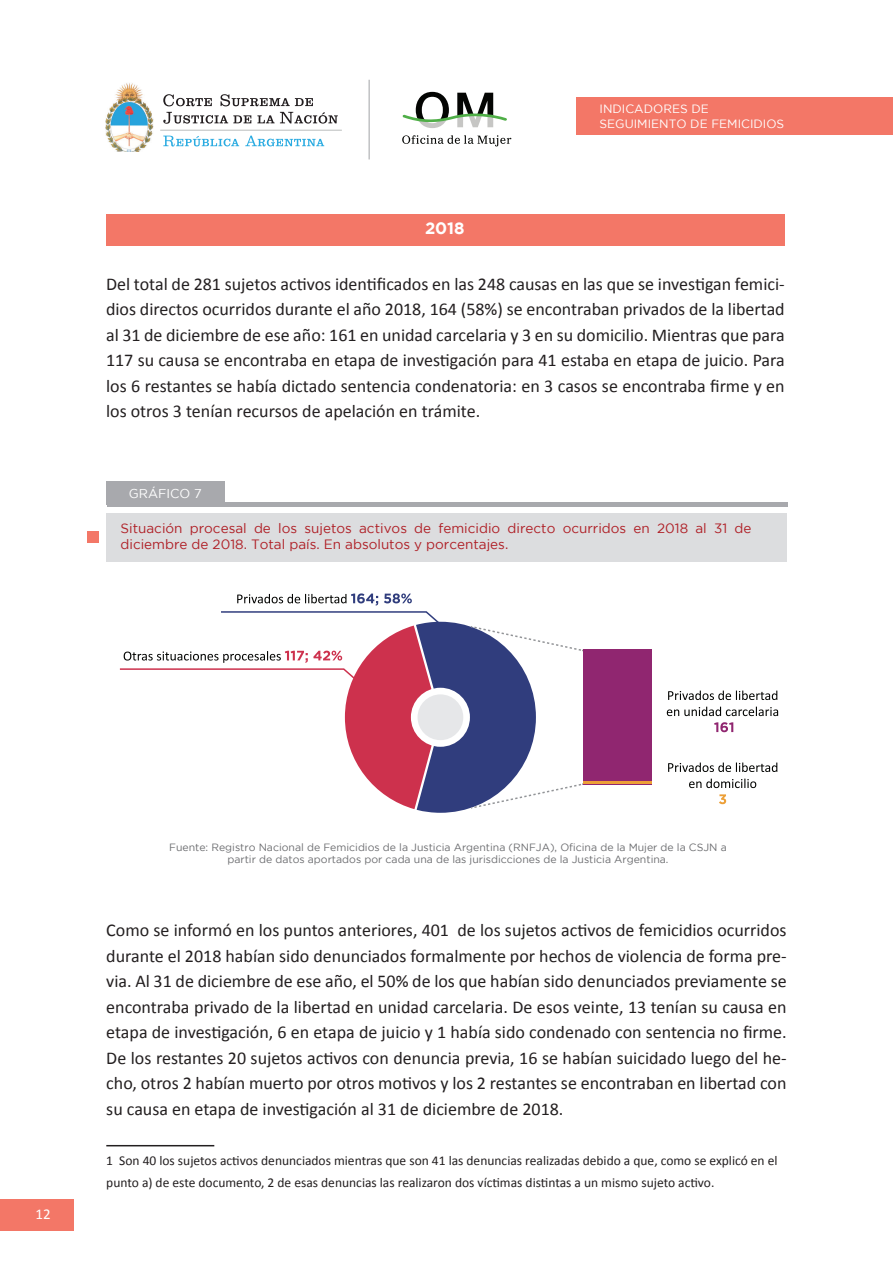
<style>
.page{position:relative;width:893px;height:1263px;background:#fff}
.page>*{position:absolute;margin:0;border:0;box-sizing:border-box;transform-origin:0 0}
.t1{font:18px/25.5px "Calibri";color:#231f20;text-align:justify}
.t2{font:700 16.5px "Gotham";color:#fff}
.t3{font:15px "Calibri";color:#fff}
.t4{font:13.5px/21.6px "Calibri";color:#231f20}
.t5{font:13.5px/16.2px "Gotham";color:#af1f26}
.t6{font:12.75px "Gotham";color:#fff}
.t7{font:12px/14.4px "Gotham";color:#fff}
.t8{font:10.5px/12.6px "Gotham";color:#6c6d70;text-align:center}
</style>
<div class="page">
<svg style="left:402px;top:135px;width:109px;height:11px"></svg>
<svg style="left:402px;top:92px;width:105px;height:36px"></svg>
<img style="left:105px;top:83px;width:49px;height:69px">
<svg style="left:163px;top:112px;width:175px;height:12px"></svg>
<svg style="left:163px;top:94px;width:150px;height:12px"></svg>
<svg style="left:163px;top:136px;width:161px;height:11px"></svg>
<hr style="left:160px;top:130px;width:182px;height:1px;background:#bcbfbe">
<div style="left:0;top:1199px;width:74px;height:31px;background:#f37767"></div>
<hr style="left:368px;top:80px;width:2px;height:79px;background:#c1c2c4">
<div style="left:576px;top:98px;width:317px;height:37px;background:#f37767"></div>
<div style="left:106px;top:481px;width:118px;height:24px;background:#a8a9ad"></div>
<hr style="left:107px;top:502px;width:681px;height:4px;background:#a8a9ad">
<div style="left:106px;top:513px;width:681px;height:49px;background:#dcdddf"></div>
<div style="left:87px;top:531px;width:12px;height:12px;background:#f37767"></div>
<svg style="left:119px;top:593px;width:464px;height:220px"></svg>
<div style="left:583px;top:649px;width:69px;height:135px;background:#902670"></div>
<hr style="left:583px;top:781px;width:69px;height:3px;background:#ec9f37">
<svg style="left:668px;top:690px;width:109px;height:10px"></svg>
<svg style="left:667px;top:707px;width:111px;height:9px"></svg>
<svg style="left:714px;top:722px;width:19px;height:10px"></svg>
<svg style="left:668px;top:762px;width:109px;height:10px"></svg>
<svg style="left:689px;top:778px;width:67px;height:10px"></svg>
<svg style="left:719px;top:794px;width:7px;height:10px"></svg>
<div style="left:411px;top:688px;width:59px;height:59px;background:#fff;border-radius:50%"></div>
<div style="left:418px;top:694px;width:45px;height:46px;background:#e6e7e9;border-radius:50%"></div>
<hr style="left:106px;top:1145px;width:108px;height:1px;background:#231f20">
<div style="left:106px;top:215px;width:679px;height:31px;background:#f37767"></div>
<p class="t2" style="left:425px;top:219px;width:41px">2018</p>
<p class="t7" style="left:600px;top:102px;width:186px">INDICADORES DE<br>SEGUIMIENTO DE FEMICIDIOS</p>
<p class="t1" style="left:106px;top:271px;width:680px">Del total de 281 sujetos activos identificados en las 248 causas en las que se investigan femici&shy;dios directos ocurridos durante el año 2018, 164 (58%) se encontraban privados de la libertad al 31 de diciembre de ese año: 161 en unidad carcelaria y 3 en su domicilio. Mientras que para 117 su causa se encontraba en etapa de investigación para 41 estaba en etapa de juicio. Para los 6 restantes se había dictado sentencia condenatoria: en 3 casos se encontraba firme y en los otros 3 tenían recursos de apelación en trámite.</p>
<p class="t6" style="left:129px;top:486px;width:75px">GRÁFICO 7</p>
<p class="t5" style="left:121px;top:520px;width:632px">Situación procesal de los sujetos activos de femicidio directo ocurridos en 2018 al 31 de diciembre de 2018. Total país. En absolutos y porcentajes.</p>
<p class="t3" style="left:36px;top:1204px;width:17px">12</p>
<p class="t8" style="left:169px;top:840px;width:559px">Fuente: Registro Nacional de Femicidios de la Justicia Argentina (RNFJA), Oficina de la Mujer de la CSJN a partir de datos aportados por cada una de las jurisdicciones de la Justicia Argentina.</p>
<p class="t1" style="left:106px;top:918px;width:682px">Como se informó en los puntos anteriores, 401 de los sujetos activos de femicidios ocurridos durante el 2018 habían sido denunciados formalmente por hechos de violencia de forma pre&shy;via. Al 31 de diciembre de ese año, el 50% de los que habían sido denunciados previamente se encontraba privado de la libertad en unidad carcelaria. De esos veinte, 13 tenían su causa en etapa de investigación, 6 en etapa de juicio y 1 había sido condenado con sentencia no firme.<br>De los restantes 20 sujetos activos con denuncia previa, 16 se habían suicidado luego del he&shy;cho, otros 2 habían muerto por otros motivos y los 2 restantes se encontraban en libertad con su causa en etapa de investigación al 31 de diciembre de 2018.</p>
<p class="t4" style="left:106px;top:1150px;width:673px">1 Son 40 los sujetos activos denunciados mientras que son 41 las denuncias realizadas debido a que, como se explicó en el punto a) de este documento, 2 de esas denuncias las realizaron dos víctimas distintas a un mismo sujeto activo.</p>
</div>
